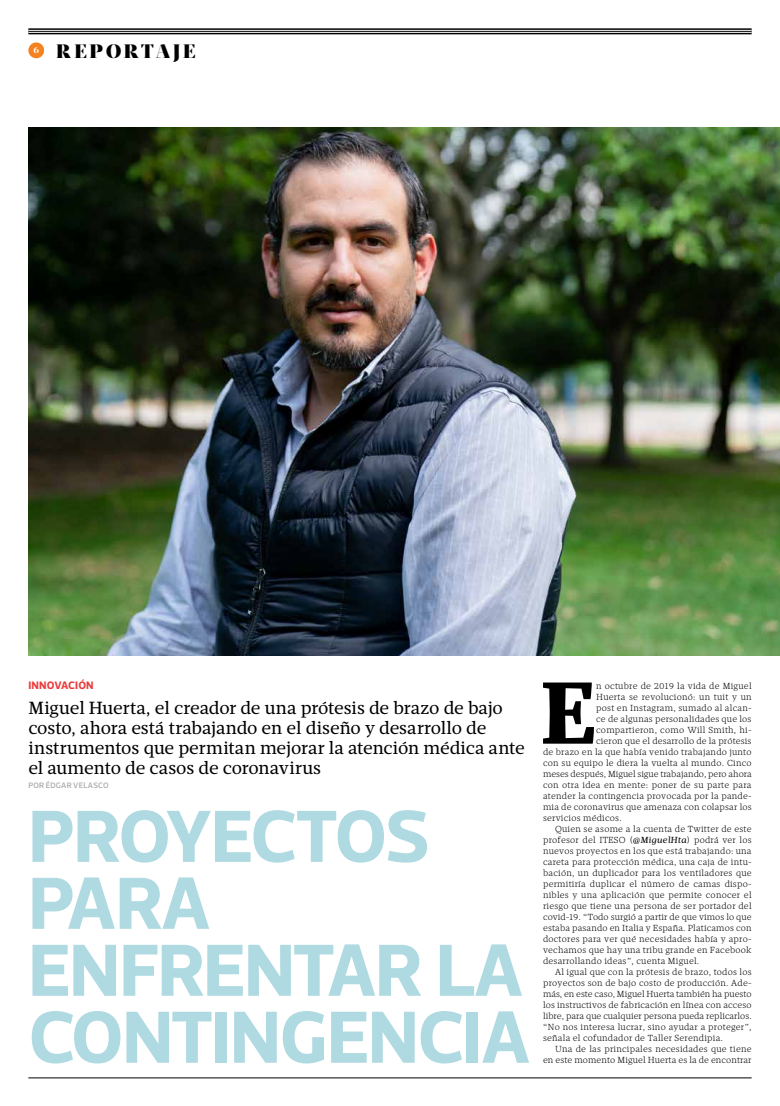
<style>
.page{position:relative;width:780px;height:1106px;background:#fff}
.page>*{position:absolute;margin:0;border:0;box-sizing:border-box;transform-origin:0 0}
.t1{font:700 89.9px "Mafra";color:#000}
.t2{font:700 75px/66.9px "Acto";letter-spacing:-.02em;color:#afdae1}
.t3{font:900 20px "Mafra Display";letter-spacing:.145em;color:#000}
.t4{font:18px/20px "Mafra";letter-spacing:-.005em;color:#000}
.t5{font:700 11px "Acto";letter-spacing:.015em;color:#ea3c3d}
.t6{font:300 9px "Mafra";letter-spacing:.025em;color:#000}
.t7{font:300 9px "Mafra";color:#000}
.t8{font:300 9px "Mafra";letter-spacing:.005em;color:#000}
.t9{font:500 8px "Acto";letter-spacing:.025em;color:#a7a9ac}
.s1{font-weight:400;font-style:italic}
</style>
<div class="page">
<div style="left:28px;top:42px;width:16px;height:16px;background:#f58220;border-radius:50%"></div>
<div style="left:28px;top:28px;width:723px;height:6px;background:#252525"></div>
<hr style="left:28px;top:30px;width:723px;height:1px;background:#fff">
<hr style="left:28px;top:32px;width:723px;height:1px;background:#fff">
<hr style="left:28px;top:1077px;width:723px;height:1px;background:#000">
<img style="left:28px;top:127px;width:752px;height:528px">
<h3 class="t3" style="left:33px;top:39px;width:179px"><sup>6</sup> ENTREVISTA</h3>
<h3 class="t3" style="left:56px;top:39px;width:141px">REPORTAJE</h3>
<p class="t5" style="left:28px;top:678px;width:67px">INNOVACIÓN</p>
<h3 class="t4" style="left:28px;top:697px;width:498px">Miguel Huerta, el creador de una prótesis de brazo de bajo costo, ahora está trabajando en el diseño y desarrollo de instrumentos que permitan mejorar la atención médica ante el aumento de casos de coronavirus</h3>
<p class="t9" style="left:28px;top:780px;width:82px">POR ÉDGAR VELASCO</p>
<h2 class="t2" style="left:28px;top:801px;width:503px">PROYECTOS<br>PARA<br>ENFRENTAR LA<br>CONTINGENCIA</h2>
<h1 class="t1" style="left:540px;top:658px;width:56px">E</h1>
<p class="t6" style="left:596px;top:680px;width:157px">n octubre de 2019 la vida de Miguel</p>
<p class="t6" style="left:596px;top:691px;width:157px">Huerta se revolucionó: un tuit y un</p>
<p class="t6" style="left:596px;top:702px;width:157px">post en Instagram, sumado al alcan-</p>
<p class="t6" style="left:596px;top:713px;width:157px">ce de algunas personalidades que los</p>
<p class="t6" style="left:596px;top:724px;width:157px">compartieron, como Will Smith, hi-</p>
<p class="t6" style="left:596px;top:735px;width:157px">cieron que el desarrollo de la prótesis</p>
<p class="t6" style="left:543px;top:746px;width:210px">de brazo en la que había venido trabajando junto</p>
<p class="t6" style="left:543px;top:757px;width:210px">con su equipo le diera la vuelta al mundo. Cinco</p>
<p class="t7" style="left:543px;top:768px;width:210px">meses después, Miguel sigue trabajando, pero ahora</p>
<p class="t6" style="left:543px;top:779px;width:210px">con otra idea en mente: poner de su parte para</p>
<p class="t6" style="left:543px;top:790px;width:210px">atender la contingencia provocada por la pande-</p>
<p class="t6" style="left:543px;top:801px;width:210px">mia de coronavirus que amenaza con colapsar los</p>
<p class="t6" style="left:543px;top:812px;width:80px">servicios médicos.</p>
<p class="t6" style="left:555px;top:823px;width:198px">Quien se asome a la cuenta de Twitter de este</p>
<p class="t6" style="left:543px;top:834px;width:210px">profesor del ITESO (<span class="s1">@MiguelHta</span>) podrá ver los</p>
<p class="t6" style="left:543px;top:845px;width:210px">nuevos proyectos en los que está trabajando: una</p>
<p class="t6" style="left:543px;top:856px;width:210px">careta para protección médica, una caja de intu-</p>
<p class="t6" style="left:543px;top:867px;width:210px">bación, un duplicador para los ventiladores que</p>
<p class="t6" style="left:543px;top:878px;width:210px">permitiría duplicar el número de camas dispo-</p>
<p class="t6" style="left:543px;top:889px;width:210px">nibles y una aplicación que permite conocer el</p>
<p class="t6" style="left:543px;top:900px;width:210px">riesgo que tiene una persona de ser portador del</p>
<p class="t6" style="left:543px;top:911px;width:210px">covid-19. “Todo surgió a partir de que vimos lo que</p>
<p class="t6" style="left:543px;top:922px;width:210px">estaba pasando en Italia y España. Platicamos con</p>
<p class="t6" style="left:543px;top:933px;width:210px">doctores para ver qué necesidades había y apro-</p>
<p class="t6" style="left:543px;top:944px;width:210px">vechamos que hay una tribu grande en Facebook</p>
<p class="t6" style="left:543px;top:955px;width:158px">desarrollando ideas”, cuenta Miguel.</p>
<p class="t6" style="left:555px;top:966px;width:198px">Al igual que con la prótesis de brazo, todos los</p>
<p class="t6" style="left:543px;top:977px;width:210px">proyectos son de bajo costo de producción. Ade-</p>
<p class="t7" style="left:543px;top:988px;width:210px">más, en este caso, Miguel Huerta también ha puesto</p>
<p class="t6" style="left:543px;top:999px;width:210px">los instructivos de fabricación en línea con acceso</p>
<p class="t8" style="left:543px;top:1010px;width:210px">libre, para que cualquier persona pueda replicarlos.</p>
<p class="t6" style="left:543px;top:1021px;width:210px">“No nos interesa lucrar, sino ayudar a proteger”,</p>
<p class="t6" style="left:543px;top:1032px;width:181px">señala el cofundador de Taller Serendipia.</p>
<p class="t6" style="left:555px;top:1043px;width:198px">Una de las principales necesidades que tiene</p>
<p class="t6" style="left:543px;top:1054px;width:210px">en este momento Miguel Huerta es la de encontrar</p>
</div>
